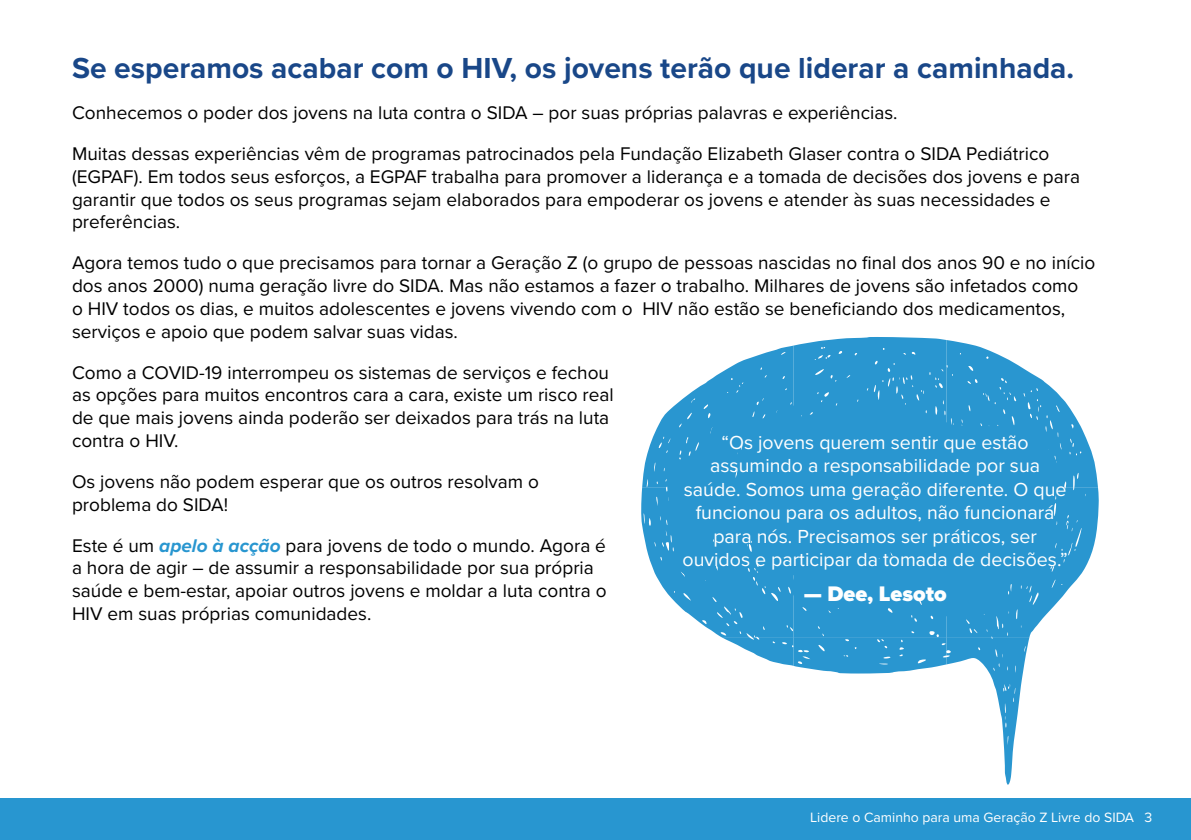
<style>
.page{position:relative;width:1191px;height:840px;background:#fff}
.page>*{position:absolute;margin:0;border:0;box-sizing:border-box;transform-origin:0 0}
.t1{font:700 30px "Proxima Nova";color:#194788}
.t2{font:900 21.8px "Proxima Nova";color:#fff}
.t3{font:19.6px/23.4px "Proxima Nova";color:#fff;text-align:center}
.t4{font:19px/22.8px "Proxima Nova";color:#000}
.t5{font:14px "Proxima Nova";color:#fff}
.s1{font-weight:700;font-style:italic;color:#2896d0}
</style>
<div class="page">
<div style="left:0;top:797px;width:1191px;height:42px;background:#2896d0"></div>
<svg style="left:721px;top:637px;width:309px;height:147px"></svg>
<svg style="left:641px;top:337px;width:457px;height:300px;fill:#2996d0"></svg>
<svg style="left:793px;top:637px;width:153px;height:36px;background:#3d9fd4"></svg>
<div style="left:663px;top:400px;width:376px;height:209px;background:#2996d0"></div>
<h1 class="t1" style="left:72px;top:46px;width:1003px">Se esperamos acabar com o HIV, os jovens terão que liderar a caminhada.</h1>
<p class="t4" style="left:72px;top:91px;width:978px;line-height:40.8px">Conhecemos o poder dos jovens na luta contra o SIDA – por suas próprias palavras e experiências.<br>Muitas dessas experiências vêm de programas patrocinados pela Fundação Elizabeth Glaser contra o SIDA Pediátrico</p>
<p class="t4" style="left:72px;top:164px;width:1009px">(EGPAF). Em todos seus esforços, a EGPAF trabalha para promover a liderança e a tomada de decisões dos jovens e para garantir que todos os seus programas sejam elaborados para empoderar os jovens e atender às suas necessidades e preferências.</p>
<p class="t4" style="left:72px;top:250px;width:1024px">Agora temos tudo o que precisamos para tornar a Geração Z (o grupo de pessoas nascidas no final dos anos 90 e no início dos anos 2000) numa geração livre do SIDA. Mas não estamos a fazer o trabalho. Milhares de jovens são infetados como<br>o HIV todos os dias, e muitos adolescentes e jovens vivendo com o HIV não estão se beneficiando dos medicamentos, serviços e apoio que podem salvar suas vidas.</p>
<p class="t4" style="left:72px;top:360px;width:543px">Como a COVID-19 interrompeu os sistemas de serviços e fechou as opções para muitos encontros cara a cara, existe um risco real de que mais jovens ainda poderão ser deixados para trás na luta contra o HIV.</p>
<p class="t4" style="left:72px;top:469px;width:468px">Os jovens não podem esperar que os outros resolvam o problema do SIDA!</p>
<p class="t4" style="left:72px;top:532px;width:536px">Este é um <span class="s1">apelo à acção</span> para jovens de todo o mundo. Agora é a hora de agir – de assumir a responsabilidade por sua própria saúde e bem-estar, apoiar outros jovens e moldar a luta contra o HIV em suas próprias comunidades.</p>
<p class="t3" style="left:682px;top:429px;width:386px">“Os jovens querem sentir que estão assumindo a responsabilidade por sua saúde. Somos uma geração diferente. O que funcionou para os adultos, não funcionará para nós. Precisamos ser práticos, ser ouvidos e participar da tomada de decisões.”</p>
<p class="t2" style="left:803px;top:577px;width:144px">— Dee, Lesoto</p>
<p class="t5" style="left:810px;top:806px;width:344px">Lidere o Caminho para uma Geração Z Livre do SIDA 3</p>
</div>
